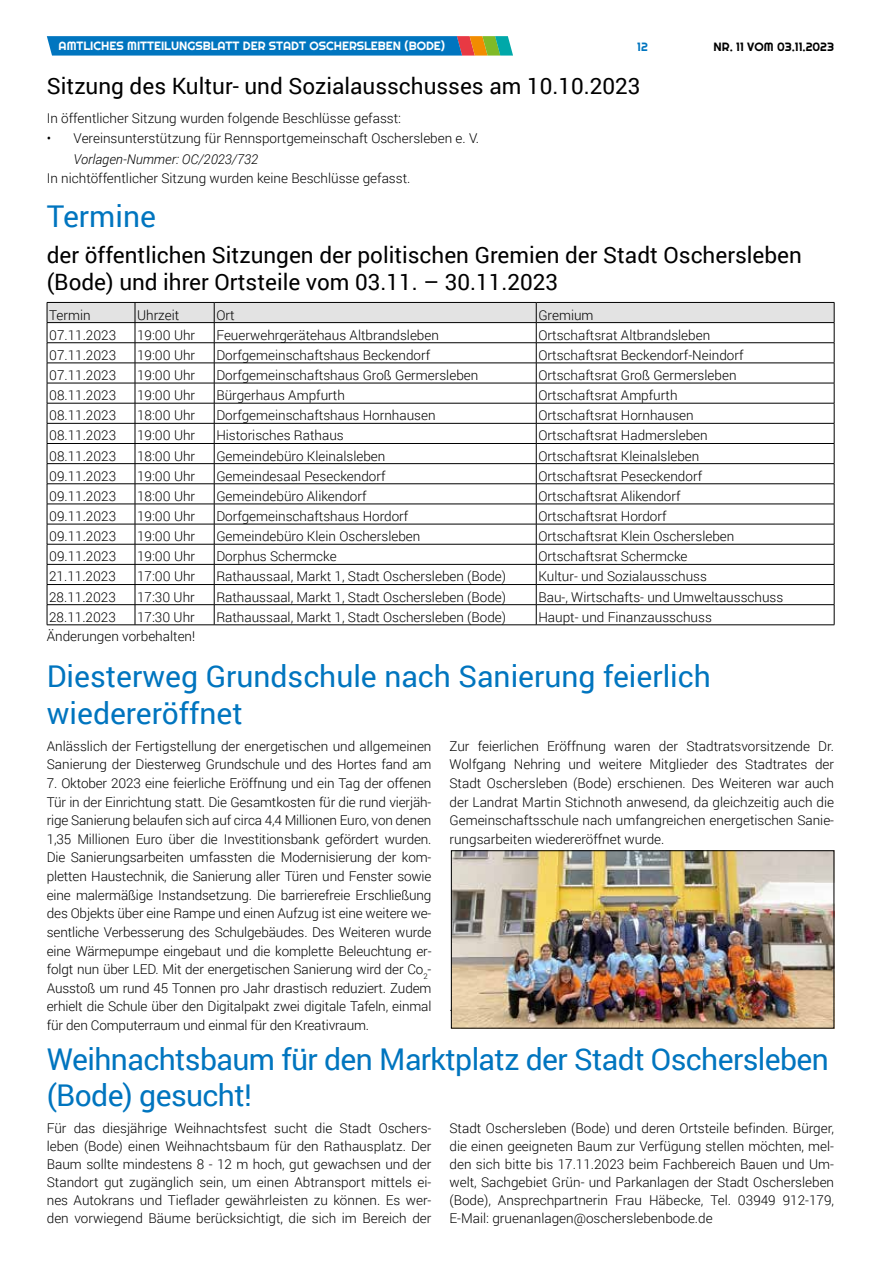
<style>
.page{position:relative;width:881px;height:1263px;background:#fff}
.page>*{position:absolute;margin:0;border:0;box-sizing:border-box;transform-origin:0 0}
.t1{font:30px/36.6px "Roboto";letter-spacing:-.01em;color:#0075bf}
.t2{font:22.5px/27px "Roboto";color:#000}
.t3{font:300 13.5px/18.6px "Roboto";color:#000;text-align:justify}
.t4{font:italic 300 13.5px "Roboto";color:#000}
.t5{font:12px "Righteous";color:#fff}
.t6{font:12px "Righteous";color:#000}
.t7{font:12px "Righteous";color:#0075bf}
</style>
<div class="page">
<svg style="left:47px;top:36px;width:466px;height:20px;background:#1a7cb4"></svg>
<svg style="left:47px;top:302px;width:787px;height:322px"></svg>
<hr style="left:47px;top:624px;width:88px;height:1px;background:#000">
<hr style="left:135px;top:624px;width:79px;height:1px;background:#000">
<hr style="left:214px;top:624px;width:322px;height:1px;background:#000">
<hr style="left:536px;top:624px;width:298px;height:1px;background:#000">
<img style="left:453px;top:852px;width:378px;height:174px">
<div style="left:451px;top:850px;width:382px;height:178px;border:1px solid #000"></div>
<p class="t5" style="left:59px;top:39px;width:388px">AMTLICHES MITTEILUNGSBLATT DER STADT OSCHERSLEBEN (BODE)</p>
<p class="t7" style="left:637px;top:40px;width:12px">12</p>
<p class="t6" style="left:713px;top:39px;width:122px">NR. 11 VOM 03.11.2023</p>
<h2 class="t2" style="left:47px;top:71px;width:595px">Sitzung des Kultur- und Sozialausschusses am 10.10.2023</h2>
<p class="t3" style="left:47px;top:109px;width:355px">In öffentlicher Sitzung wurden folgende Beschlüsse gefasst:</p>
<p class="t3" style="left:47px;top:129px;width:433px">• Vereinsunterstützung für Rennsportgemeinschaft Oschersleben e. V.</p>
<p class="t4" style="left:74px;top:149px;width:186px">Vorlagen-Nummer: OC/2023/732</p>
<p class="t3" style="left:47px;top:168px;width:365px">In nichtöffentlicher Sitzung wurden keine Beschlüsse gefasst.</p>
<h1 class="t1" style="left:47px;top:197px;width:111px">Termine</h1>
<h2 class="t2" style="left:47px;top:240px;width:756px">der öffentlichen Sitzungen der politischen Gremien der Stadt Oschersleben (Bode) und ihrer Ortsteile vom 03.11. – 30.11.2023</h2>
<p class="t3" style="left:49px;top:305px;width:43px">Termin</p>
<p class="t3" style="left:137px;top:305px;width:44px">Uhrzeit</p>
<p class="t3" style="left:216px;top:305px;width:20px">Ort</p>
<p class="t3" style="left:538px;top:305px;width:57px">Gremium</p>
<p class="t3" style="left:49px;top:325px;width:69px">07.11.2023</p>
<p class="t3" style="left:137px;top:325px;width:60px">19:00 Uhr</p>
<p class="t3" style="left:216px;top:325px;width:224px">Feuerwehrgerätehaus Altbrandsleben</p>
<p class="t3" style="left:538px;top:325px;width:173px">Ortschaftsrat Altbrandsleben</p>
<p class="t3" style="left:49px;top:345px;width:69px">07.11.2023</p>
<p class="t3" style="left:137px;top:345px;width:60px">19:00 Uhr</p>
<p class="t3" style="left:216px;top:345px;width:215px">Dorfgemeinschaftshaus Beckendorf</p>
<p class="t3" style="left:538px;top:345px;width:207px">Ortschaftsrat Beckendorf-Neindorf</p>
<p class="t3" style="left:49px;top:365px;width:69px">07.11.2023</p>
<p class="t3" style="left:137px;top:365px;width:60px">19:00 Uhr</p>
<p class="t3" style="left:216px;top:365px;width:263px">Dorfgemeinschaftshaus Groß Germersleben</p>
<p class="t3" style="left:538px;top:365px;width:199px">Ortschaftsrat Groß Germersleben</p>
<p class="t3" style="left:49px;top:386px;width:69px">08.11.2023</p>
<p class="t3" style="left:137px;top:386px;width:60px">19:00 Uhr</p>
<p class="t3" style="left:216px;top:386px;width:130px">Bürgerhaus Ampfurth</p>
<p class="t3" style="left:538px;top:386px;width:141px">Ortschaftsrat Ampfurth</p>
<p class="t3" style="left:49px;top:406px;width:69px">08.11.2023</p>
<p class="t3" style="left:137px;top:406px;width:60px">18:00 Uhr</p>
<p class="t3" style="left:216px;top:406px;width:221px">Dorfgemeinschaftshaus Hornhausen</p>
<p class="t3" style="left:538px;top:406px;width:157px">Ortschaftsrat Hornhausen</p>
<p class="t3" style="left:49px;top:426px;width:69px">08.11.2023</p>
<p class="t3" style="left:137px;top:426px;width:60px">19:00 Uhr</p>
<p class="t3" style="left:216px;top:426px;width:129px">Historisches Rathaus</p>
<p class="t3" style="left:538px;top:426px;width:171px">Ortschaftsrat Hadmersleben</p>
<p class="t3" style="left:49px;top:446px;width:69px">08.11.2023</p>
<p class="t3" style="left:137px;top:446px;width:60px">18:00 Uhr</p>
<p class="t3" style="left:216px;top:446px;width:170px">Gemeindebüro Kleinalsleben</p>
<p class="t3" style="left:538px;top:446px;width:162px">Ortschaftsrat Kleinalsleben</p>
<p class="t3" style="left:49px;top:466px;width:69px">09.11.2023</p>
<p class="t3" style="left:137px;top:466px;width:60px">19:00 Uhr</p>
<p class="t3" style="left:216px;top:466px;width:171px">Gemeindesaal Peseckendorf</p>
<p class="t3" style="left:538px;top:466px;width:165px">Ortschaftsrat Peseckendorf</p>
<p class="t3" style="left:49px;top:486px;width:69px">09.11.2023</p>
<p class="t3" style="left:137px;top:486px;width:60px">18:00 Uhr</p>
<p class="t3" style="left:216px;top:486px;width:152px">Gemeindebüro Alikendorf</p>
<p class="t3" style="left:538px;top:486px;width:144px">Ortschaftsrat Alikendorf</p>
<p class="t3" style="left:49px;top:506px;width:69px">09.11.2023</p>
<p class="t3" style="left:137px;top:506px;width:60px">19:00 Uhr</p>
<p class="t3" style="left:216px;top:506px;width:193px">Dorfgemeinschaftshaus Hordorf</p>
<p class="t3" style="left:538px;top:506px;width:130px">Ortschaftsrat Hordorf</p>
<p class="t3" style="left:49px;top:527px;width:69px">09.11.2023</p>
<p class="t3" style="left:137px;top:527px;width:60px">19:00 Uhr</p>
<p class="t3" style="left:216px;top:527px;width:205px">Gemeindebüro Klein Oschersleben</p>
<p class="t3" style="left:538px;top:527px;width:197px">Ortschaftsrat Klein Oschersleben</p>
<p class="t3" style="left:49px;top:547px;width:69px">09.11.2023</p>
<p class="t3" style="left:137px;top:547px;width:60px">19:00 Uhr</p>
<p class="t3" style="left:216px;top:547px;width:122px">Dorphus Schermcke</p>
<p class="t3" style="left:538px;top:547px;width:151px">Ortschaftsrat Schermcke</p>
<p class="t3" style="left:49px;top:567px;width:68px">21.11.2023</p>
<p class="t3" style="left:137px;top:567px;width:60px">17:00 Uhr</p>
<p class="t3" style="left:216px;top:567px;width:291px">Rathaussaal, Markt 1, Stadt Oschersleben (Bode)</p>
<p class="t3" style="left:538px;top:567px;width:170px">Kultur- und Sozialausschuss</p>
<p class="t3" style="left:49px;top:587px;width:68px">28.11.2023</p>
<p class="t3" style="left:137px;top:587px;width:59px">17:30 Uhr</p>
<p class="t3" style="left:216px;top:587px;width:291px">Rathaussaal, Markt 1, Stadt Oschersleben (Bode)</p>
<p class="t3" style="left:538px;top:587px;width:246px">Bau-, Wirtschafts- und Umweltausschuss</p>
<p class="t3" style="left:49px;top:607px;width:68px">28.11.2023</p>
<p class="t3" style="left:137px;top:607px;width:59px">17:30 Uhr</p>
<p class="t3" style="left:216px;top:607px;width:291px">Rathaussaal, Markt 1, Stadt Oschersleben (Bode)</p>
<p class="t3" style="left:538px;top:607px;width:175px">Haupt- und Finanzausschuss</p>
<p class="t3" style="left:47px;top:627px;width:150px">Änderungen vorbehalten!</p>
<h1 class="t1" style="left:47px;top:657px;width:665px">Diesterweg Grundschule nach Sanierung feierlich wiedereröffnet</h1>
<p class="t3" style="left:47px;top:736px;width:386px">Anlässlich der Fertigstellung der energetischen und allgemeinen<br>Sanierung der Diesterweg Grundschule und des Hortes fand am</p>
<p class="t3" style="left:47px;top:773px;width:386px">7. Oktober 2023 eine feierliche Eröffnung und ein Tag der offenen Tür in der Einrichtung statt. Die Gesamtkosten für die rund vierjäh&shy;rige Sanierung belaufen sich auf circa 4,4 Millionen Euro, von denen 1,35 Millionen Euro über die Investitionsbank gefördert wurden.<br>Die Sanierungsarbeiten umfassten die Modernisierung der kom&shy;pletten Haustechnik, die Sanierung aller Türen und Fenster sowie eine malermäßige Instandsetzung. Die barrierefreie Erschließung des Objekts über eine Rampe und einen Aufzug ist eine weitere we&shy;sentliche Verbesserung des Schulgebäudes. Des Weiteren wurde eine Wärmepumpe eingebaut und die komplette Beleuchtung er&shy;folgt nun über LED. Mit der energetischen Sanierung wird der Co<sub>2</sub>- Ausstoß um rund 45 Tonnen pro Jahr drastisch reduziert. Zudem erhielt die Schule über den Digitalpakt zwei digitale Tafeln, einmal für den Computerraum und einmal für den Kreativraum.</p>
<p class="t3" style="left:449px;top:736px;width:386px">Zur feierlichen Eröffnung waren der Stadtratsvorsitzende Dr.<br>Wolfgang Nehring und weitere Mitglieder des Stadtrates der Stadt Oschersleben (Bode) erschienen. Des Weiteren war auch der Landrat Martin Stichnoth anwesend, da gleichzeitig auch die Gemeinschaftsschule nach umfangreichen energetischen Sanie&shy;rungsarbeiten wiedereröffnet wurde.</p>
<p class="t3" style="left:449px;top:997px;width:5px">.</p>
<h1 class="t1" style="left:47px;top:1041px;width:783px;line-height:36px">Weihnachtsbaum für den Marktplatz der Stadt Oschersleben (Bode) gesucht!</h1>
<p class="t3" style="left:47px;top:1119px;width:386px;line-height:18px">Für das diesjährige Weihnachtsfest sucht die Stadt Oschers&shy;leben (Bode) einen Weihnachtsbaum für den Rathausplatz. Der Baum sollte mindestens 8 - 12 m hoch, gut gewachsen und der Standort gut zugänglich sein, um einen Abtransport mittels ei&shy;nes Autokrans und Tieflader gewährleisten zu können. Es wer&shy;den vorwiegend Bäume berücksichtigt, die sich im Bereich der</p>
<p class="t3" style="left:449px;top:1119px;width:386px;line-height:18px">Stadt Oschersleben (Bode) und deren Ortsteile befinden. Bürger, die einen geeigneten Baum zur Verfügung stellen möchten, mel&shy;den sich bitte bis 17.11.2023 beim Fachbereich Bauen und Um&shy;welt, Sachgebiet Grün- und Parkanlagen der Stadt Oschersleben (Bode), Ansprechpartnerin Frau Häbecke, Tel. 03949 912-179, E-Mail: gruenanlagen@oscherslebenbode.de</p>
</div>
